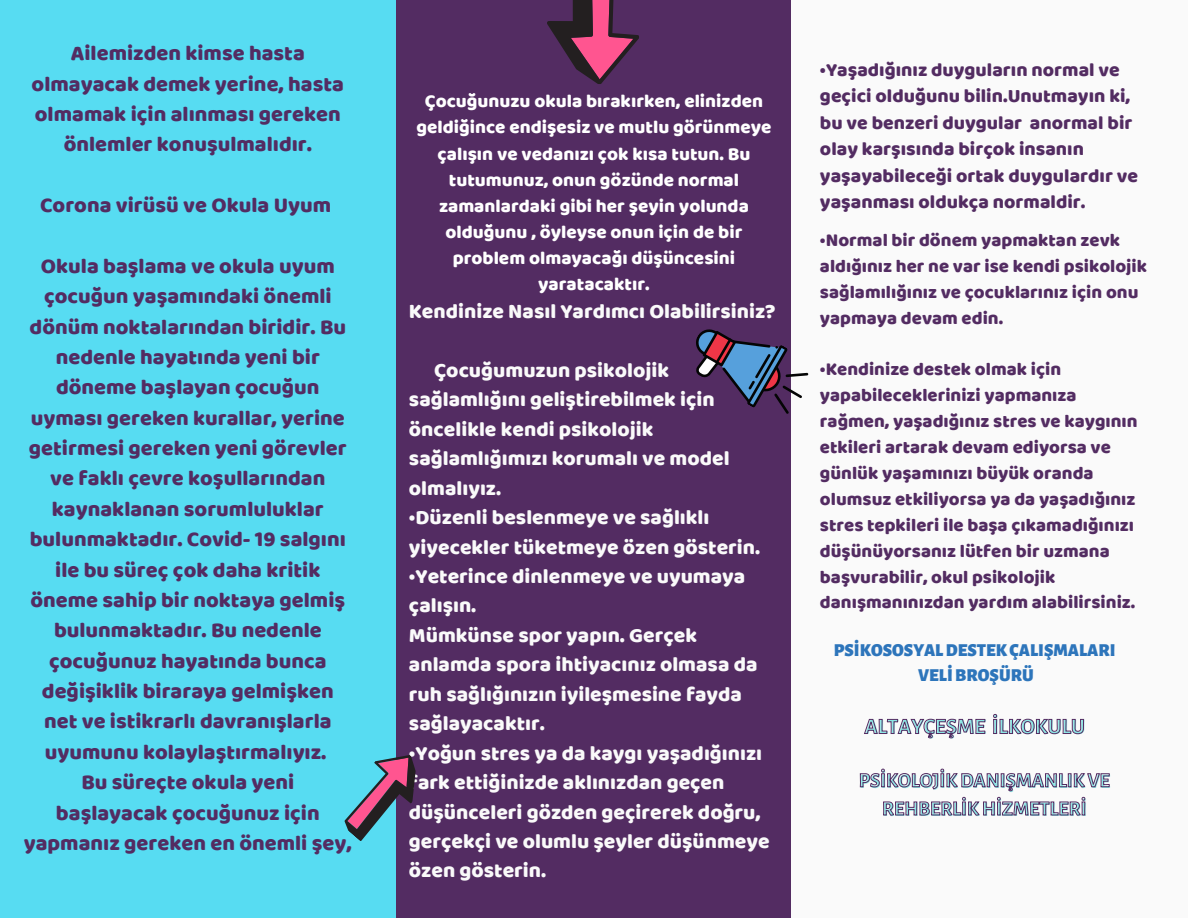
<style>
.page{position:relative;width:1188px;height:918px;background:#fafafa}
.page>*{position:absolute;margin:0;border:0;box-sizing:border-box;transform-origin:0 0}
.t1{font:700 21.9px "Alegreya Sans SC";color:#8be6e4}
.t2{font:21.75px/30.3px "Baloo";color:#532c62;text-align:center}
.t3{font:21.15px/29.4px "Baloo";color:#fafafa}
.t4{font:700 20.25px/28.2px "Alegreya Sans SC";color:#8be6e4;text-align:center}
.t5{font:19.35px/26.4px "Baloo";color:#532c62}
.t6{font:18.9px/26.1px "Baloo";color:#fff;text-align:center}
.t7{font:18.6px/26px "Baloo";color:#532c62}
.t8{font:900 18px/25px "Alegreya Sans SC";color:#2d75bb;text-align:center}
</style>
<div class="page">
<div style="left:0;top:0;width:396px;height:918px;background:#57dcf2"></div>
<div style="left:396px;top:0;width:395px;height:918px;background:#532c62"></div>
<svg style="left:345px;top:755px;width:71px;height:86px"></svg>
<svg style="left:547px;top:0;width:92px;height:84px"></svg>
<svg style="left:696px;top:329px;width:112px;height:85px"></svg>
<svg style="left:864px;top:718px;width:122px;height:21px"></svg>
<svg style="left:993px;top:714px;width:91px;height:21px"></svg>
<svg style="left:860px;top:768px;width:250px;height:48px"></svg>
<p class="t2" style="left:32px;top:38px;width:314px">Ailemizden kimse hasta olmayacak demek yerine, hasta olmamak için alınması gereken önlemler konuşulmalıdır.</p>
<p class="t2" style="left:40px;top:189px;width:293px">Corona virüsü ve Okula Uyum</p>
<p class="t2" style="left:24px;top:250px;width:329px">Okula başlama ve okula uyum çocuğun yaşamındaki önemli dönüm noktalarından biridir. Bu nedenle hayatında yeni bir döneme başlayan çocuğun uyması gereken kurallar, yerine getirmesi gereken yeni görevler ve faklı çevre koşullarından kaynaklanan sorumluluklar bulunmaktadır. Covid- 19 salgını ile bu süreç çok daha kritik öneme sahip bir noktaya gelmiş bulunmaktadır. Bu nedenle çocuğunuz hayatında bunca değişiklik biraraya gelmişken net ve istikrarlı davranışlarla uyumunu kolaylaştırmalıyız.<br>Bu süreçte okula yeni başlayacak çocuğunuz için yapmanız gereken en önemli şey,</p>
<p class="t6" style="left:416px;top:88px;width:357px">Çocuğunuzu okula bırakırken, elinizden geldiğince endişesiz ve mutlu görünmeye çalışın ve vedanızı çok kısa tutun. Bu tutumunuz, onun gözünde normal zamanlardaki gibi her şeyin yolunda olduğunu , öyleyse onun için de bir problem olmayacağı düşüncesini yaratacaktır.</p>
<p class="t3" style="left:409px;top:296px;width:368px">Kendinize Nasıl Yardımcı Olabilirsiniz?</p>
<p class="t3" style="left:409px;top:355px;width:322px;text-indent:25px">Çocuğumuzun psikolojik sağlamlığını geliştirebilmek için öncelikle kendi psikolojik sağlamlığımızı korumalı ve model olmalıyız.</p>
<p class="t3" style="left:409px;top:502px;width:353px">•Düzenli beslenmeye ve sağlıklı yiyecekler tüketmeye özen gösterin.</p>
<p class="t3" style="left:409px;top:561px;width:350px">•Yeterince dinlenmeye ve uyumaya çalışın.<br>Mümkünse spor yapın. Gerçek anlamda spora ihtiyacınız olmasa da ruh sağlığınızın iyileşmesine fayda sağlayacaktır.</p>
<p class="t3" style="left:409px;top:738px;width:362px">•Yoğun stres ya da kaygı yaşadığınızı fark ettiğinizde aklınızdan geçen düşünceleri gözden geçirerek doğru, gerçekçi ve olumlu şeyler düşünmeye özen gösterin.</p>
<p class="t5" style="left:820px;top:56px;width:320px">•Yaşadığınız duyguların normal ve geçici olduğunu bilin.Unutmayın ki, bu ve benzeri duygular anormal bir olay karşısında birçok insanın yaşayabileceği ortak duygulardır ve yaşanması oldukça normaldir.</p>
<p class="t7" style="left:820px;top:226px;width:329px">•Normal bir dönem yapmaktan zevk aldığınız her ne var ise kendi psikolojik sağlamılığınız ve çocuklarınız için onu yapmaya devam edin.</p>
<p class="t7" style="left:820px;top:356px;width:319px">•Kendinize destek olmak için yapabileceklerinizi yapmanıza rağmen, yaşadığınız stres ve kaygının etkileri artarak devam ediyorsa ve günlük yaşamınızı büyük oranda olumsuz etkiliyorsa ya da yaşadığınız stres tepkileri ile başa çıkamadığınızı düşünüyorsanız lütfen bir uzmana başvurabilir, okul psikolojik danışmanınızdan yardım alabilirsiniz.</p>
<p class="t8" style="left:834px;top:636px;width:283px">PSİKOSOSYAL DESTEK ÇALIŞMALARI<br>VELİ BROŞÜRÜ</p>
<p class="t1" style="left:865px;top:711px;width:222px">ALTAYÇEŞME İLKOKULU</p>
<p class="t4" style="left:860px;top:766px;width:252px">PSİKOLOJİK DANIŞMANLIK VE<br>REHBERLİK HİZMETLERİ</p>
</div>
